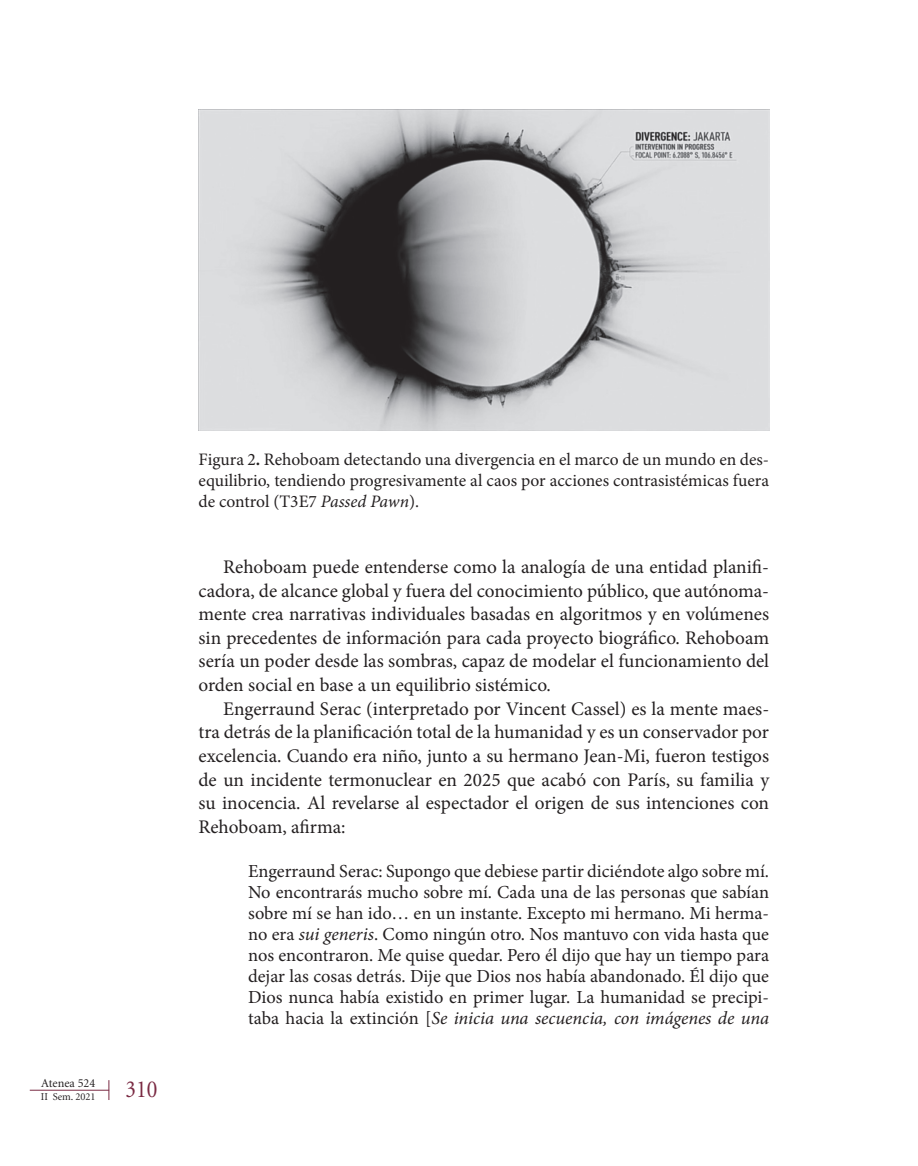
<style>
.page{position:relative;width:918px;height:1166px;background:#fff}
.page>*{position:absolute;margin:0;border:0;box-sizing:border-box;transform-origin:0 0}
.t1{font:24.5px "Minion";color:#7a2a43;scale:.9 1}
.t2{font:19.25px/23.6px "Minion Pro";color:#231f20;text-align:justify}
.t3{font:18.38px/21px "Minion Pro";letter-spacing:-.005em;color:#231f20;text-align:justify}
.t4{font:17.5px/21px "Minion Pro";color:#231f20;text-align:justify}
.t5{font:12.25px "Minion";color:#231f20}
.t6{font:10.5px "Minion";color:#231f20}
.s1{font-weight:700}
.s2{font-style:italic}
</style>
<div class="page">
<hr style="left:30px;top:1090px;width:79px;height:1px;background:#7a2a43">
<svg style="left:109px;top:1080px;width:1px;height:20px"></svg>
<img style="left:198px;top:109px;width:571px;height:321px">
<p class="t5" style="left:41px;top:1077px;width:56px">Atenea 524</p>
<p class="t6" style="left:41px;top:1091px;width:56px">II Sem. 2021</p>
<p class="t1" style="left:126px;top:1077px;width:37px">310</p>
<p class="t4" style="left:198px;top:449px;width:572px">Figura 2<span class="s1">.</span> Rehoboam detectando una divergencia en el marco de un mundo en des&shy;equilibrio, tendiendo progresivamente al caos por acciones contrasistémicas fuera de control (T3E7 <span class="s2">Passed Pawn</span>).</p>
<p class="t2" style="left:198px;top:555px;width:572px;text-indent:25px">Rehoboam puede entenderse como la analogía de una entidad planifi&shy;cadora, de alcance global y fuera del conocimiento público, que autónoma&shy;mente crea narrativas individuales basadas en algoritmos y en volúmenes sin precedentes de información para cada proyecto biográfico. Rehoboam sería un poder desde las sombras, capaz de modelar el funcionamiento del orden social en base a un equilibrio sistémico.</p>
<p class="t2" style="left:198px;top:697px;width:572px;text-indent:25px">Engerraund Serac (interpretado por Vincent Cassel) es la mente maes&shy;tra detrás de la planificación total de la humanidad y es un conservador por excelencia. Cuando era niño, junto a su hermano Jean-Mi, fueron testigos de un incidente termonuclear en 2025 que acabó con París, su familia y su inocencia. Al revelarse al espectador el origen de sus intenciones con Rehoboam, afirma:</p>
<p class="t3" style="left:248px;top:861px;width:522px">Engerraund Serac: Supongo que debiese partir diciéndote algo sobre mí.<br>No encontrarás mucho sobre mí. Cada una de las personas que sabían sobre mí se han ido… en un instante. Excepto mi hermano. Mi herma&shy;no era <span class="s2">sui generis</span>. Como ningún otro. Nos mantuvo con vida hasta que nos encontraron. Me quise quedar. Pero él dijo que hay un tiempo para dejar las cosas detrás. Dije que Dios nos había abandonado. Él dijo que Dios nunca había existido en primer lugar. La humanidad se precipi&shy;taba hacia la extinción [<span class="s2">Se inicia una secuencia, con imágenes de una</span></p>
</div>
